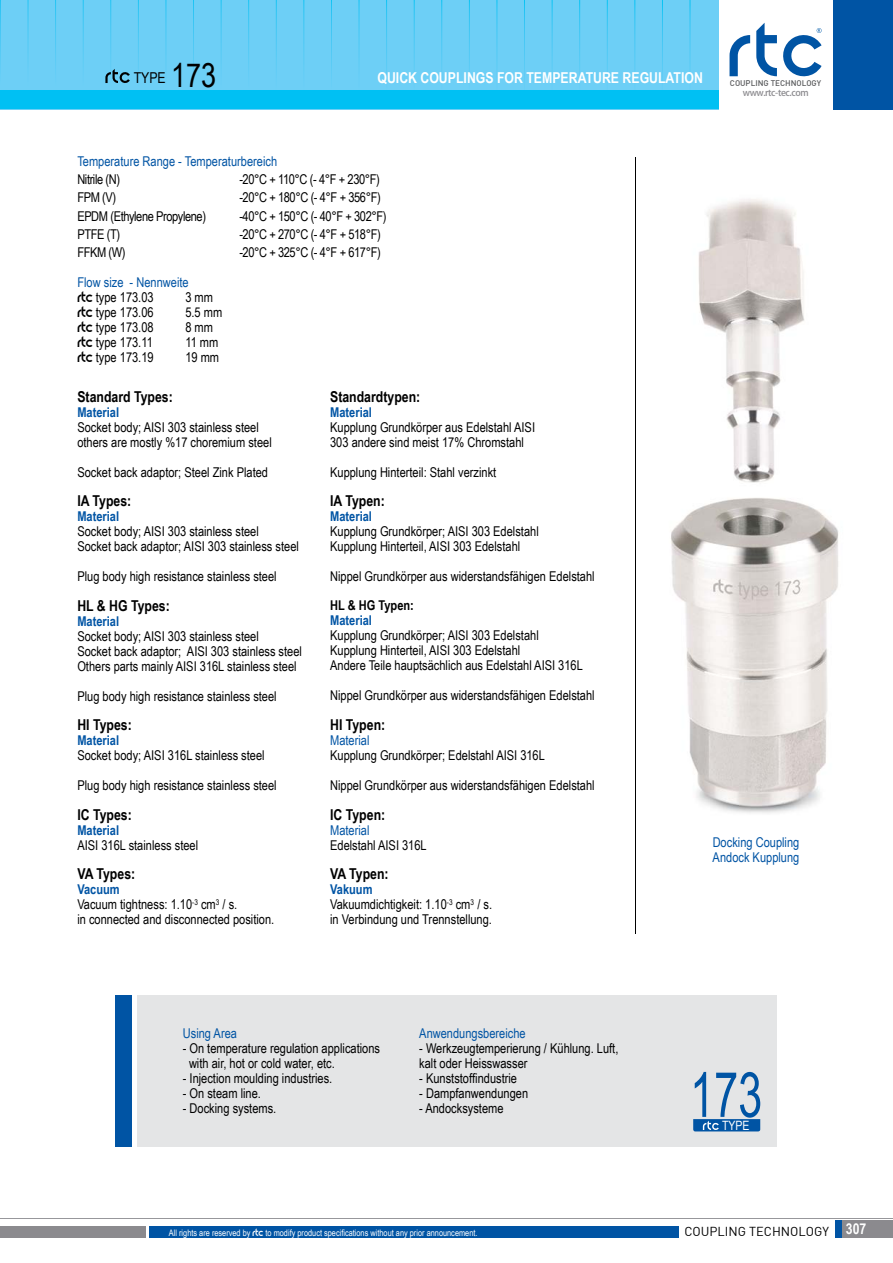
<style>
.page{position:relative;width:893px;height:1263px;background:#fff}
.page>*{position:absolute;margin:0;border:0;box-sizing:border-box;transform-origin:0 0}
.t1{font:62.55px "Arial Narrow Turk";color:#0054a4;scale:.84 1}
.t2{font:700 15px "Arial Narrow Turk";color:#000}
.t3{font:700 15px "Arial Narrow Turk";color:#fff}
.t4{font:15px "Arial Narrow Turk";color:#000}
.t5{font:13.5px/15px "Arial Narrow Turk";color:#000}
.t6{font:13.5px/15px "Arial Narrow Turk";color:#0054a4}
.t7{font:700 13.5px "Arial Narrow Turk";color:#0054a4}
.t8{font:13.5px "Arial Narrow Turk";letter-spacing:-.03em;color:#000}
.t9{font:700 13.5px "Arial Narrow Turk";color:#000}
.t10{font:12.9px "Arial Narrow Turk";color:#fff}
.t11{font:12.75px "DI Nbek";color:#000}
.t12{font:500 9.15px "Koz Go Pr 6 N";letter-spacing:-.04em;color:#8b8a8e}
.t13{font:9px "Arial Narrow Turk";color:#fff}
.t14{font:500 8.1px "DI Nbek";color:#58595b}
.s1{font-size:33px}
.s2{font-family:"Abode";font-size:15px;color:#000}
.s3{color:#000}
.s4{font-family:"Abode";font-size:15px}
.s5{font-weight:700;color:#0054a4}
.s6{font-family:"Abode";font-size:10.5px}
</style>
<div class="page">
<div style="left:0;top:1226px;width:146px;height:11px;background:#8b8a8e"></div>
<div style="left:149px;top:1226px;width:529px;height:11px;background:#0054a4"></div>
<hr style="left:0;top:1218px;width:893px;height:1px;background:#97979b">
<div style="left:833px;top:0;width:60px;height:109px;background:#0054a4"></div>
<svg style="left:729px;top:35px;width:21px;height:41px"></svg>
<svg style="left:756px;top:23px;width:66px;height:54px"></svg>
<img style="left:671px;top:199px;width:168px;height:614px">
<div style="left:843px;top:1220px;width:50px;height:17px;background:#8b8a8e"></div>
<div style="left:835px;top:1220px;width:7px;height:17px;background:#0054a4"></div>
<div style="left:0;top:0;width:718px;height:109px;background:#6dcff6"></div>
<svg style="left:0;top:0;width:690px;height:91px"></svg>
<div style="left:0;top:91px;width:718px;height:18px;background:#00c0f3"></div>
<svg style="left:105px;top:69px;width:25px;height:15px"></svg>
<div style="left:137px;top:995px;width:640px;height:151px;background:#e4e5e6"></div>
<div style="left:116px;top:995px;width:16px;height:151px;background:#0054a4"></div>
<svg style="left:693px;top:1119px;width:67px;height:12px"></svg>
<hr style="left:635px;top:157px;width:1px;height:776px;background:#000">
<p class="t4" style="left:134px;top:69px;width:84px">TYPE <span class="s1">173</span></p>
<p class="t3" style="left:377px;top:69px;width:327px">QUICK COUPLINGS FOR TEMPERATURE REGULATION</p>
<p class="t14" style="left:730px;top:78px;width:93px">COUPLING TECHNOLOGY</p>
<p class="t12" style="left:743px;top:88px;width:68px">www.rtc-tec.com</p>
<p class="t6" style="left:77px;top:153px;width:201px">Temperature Range - Temperaturbereich</p>
<p class="t8" style="left:77px;top:171px;width:44px">Nitrile (N)</p>
<p class="t5" style="left:239px;top:172px;width:142px">-20°C + 110°C (- 4°F + 230°F)</p>
<p class="t5" style="left:77px;top:190px;width:40px">FPM (V)</p>
<p class="t5" style="left:239px;top:190px;width:143px">-20°C + 180°C (- 4°F + 356°F)</p>
<p class="t8" style="left:77px;top:208px;width:130px">EPDM (Ethylene Propylene)</p>
<p class="t8" style="left:239px;top:208px;width:149px">-40°C + 150°C (- 40°F + 302°F)</p>
<p class="t5" style="left:77px;top:227px;width:44px">PTFE (T)</p>
<p class="t5" style="left:239px;top:227px;width:143px">-20°C + 270°C (- 4°F + 518°F)</p>
<p class="t5" style="left:77px;top:245px;width:50px">FFKM (W)</p>
<p class="t5" style="left:239px;top:245px;width:143px">-20°C + 325°C (- 4°F + 617°F)</p>
<p class="t6" style="left:77px;top:275px;width:113px">Flow size - Nennweite <span class="s2">rtc</span> <span class="s3">type 173.03</span></p>
<p class="t5" style="left:185px;top:290px;width:29px">3 mm</p>
<p class="t5" style="left:77px;top:305px;width:78px"><span class="s4">rtc</span> type 173.06</p>
<p class="t5" style="left:185px;top:305px;width:38px">5.5 mm</p>
<p class="t5" style="left:77px;top:320px;width:78px"><span class="s4">rtc</span> type 173.08</p>
<p class="t5" style="left:185px;top:320px;width:29px">8 mm</p>
<p class="t5" style="left:77px;top:335px;width:77px"><span class="s4">rtc</span> type 173.11</p>
<p class="t5" style="left:185px;top:335px;width:35px">11 mm</p>
<p class="t5" style="left:77px;top:350px;width:78px"><span class="s4">rtc</span> type 173.19</p>
<p class="t5" style="left:185px;top:350px;width:35px">19 mm</p>
<p class="t2" style="left:77px;top:388px;width:97px">Standard Types:</p>
<p class="t7" style="left:77px;top:404px;width:43px">Material</p>
<p class="t5" style="left:77px;top:420px;width:196px">Socket body; AISI 303 stainless steel others are mostly %17 choremium steel</p>
<p class="t5" style="left:77px;top:465px;width:192px">Socket back adaptor; Steel Zink Plated</p>
<p class="t2" style="left:77px;top:492px;width:56px">IA Types:</p>
<p class="t7" style="left:77px;top:509px;width:43px">Material</p>
<p class="t5" style="left:77px;top:524px;width:223px">Socket body; AISI 303 stainless steel<br>Socket back adaptor; AISI 303 stainless steel</p>
<p class="t5" style="left:77px;top:569px;width:201px">Plug body high resistance stainless steel</p>
<p class="t2" style="left:77px;top:597px;width:94px">HL &amp; HG Types:</p>
<p class="t7" style="left:77px;top:613px;width:43px">Material</p>
<p class="t5" style="left:77px;top:628px;width:226px">Socket body; AISI 303 stainless steel<br>Socket back adaptor; AISI 303 stainless steel<br>Others parts mainly AISI 316L stainless steel</p>
<p class="t5" style="left:77px;top:688px;width:201px">Plug body high resistance stainless steel</p>
<p class="t2" style="left:77px;top:716px;width:56px">HI Types:</p>
<p class="t7" style="left:77px;top:733px;width:43px">Material</p>
<p class="t5" style="left:77px;top:748px;width:189px">Socket body; AISI 316L stainless steel</p>
<p class="t5" style="left:77px;top:778px;width:201px">Plug body high resistance stainless steel</p>
<p class="t2" style="left:77px;top:806px;width:56px">IC Types:</p>
<p class="t7" style="left:77px;top:822px;width:43px">Material</p>
<p class="t5" style="left:77px;top:837px;width:122px">AISI 316L stainless steel</p>
<p class="t2" style="left:77px;top:865px;width:59px">VA Types:</p>
<p class="t5" style="left:77px;top:882px;width:198px"><span class="s5">Vacuum<br></span>Vacuum tightness: 1.10<sup>-3</sup> cm<sup>3</sup> / s.<br>in connected and disconnected position.</p>
<p class="t2" style="left:330px;top:388px;width:92px">Standardtypen:</p>
<p class="t7" style="left:330px;top:404px;width:43px">Material</p>
<p class="t5" style="left:330px;top:420px;width:206px">Kupplung Grundkörper aus Edelstahl AISI<br>303 andere sind meist 17% Chromstahl</p>
<p class="t5" style="left:330px;top:465px;width:168px">Kupplung Hinterteil: Stahl verzinkt</p>
<p class="t2" style="left:330px;top:492px;width:56px">IA Typen:</p>
<p class="t7" style="left:330px;top:509px;width:43px">Material</p>
<p class="t5" style="left:330px;top:524px;width:210px">Kupplung Grundkörper; AISI 303 Edelstahl<br>Kupplung Hinterteil, AISI 303 Edelstahl</p>
<p class="t5" style="left:330px;top:569px;width:266px">Nippel Grundkörper aus widerstandsfähigen Edelstahl</p>
<p class="t9" style="left:330px;top:597px;width:85px">HL &amp; HG Typen:</p>
<p class="t7" style="left:330px;top:612px;width:43px">Material</p>
<p class="t5" style="left:330px;top:627px;width:254px">Kupplung Grundkörper; AISI 303 Edelstahl<br>Kupplung Hinterteil, AISI 303 Edelstahl<br>Andere Teile hauptsächlich aus Edelstahl AISI 316L</p>
<p class="t5" style="left:330px;top:687px;width:266px">Nippel Grundkörper aus widerstandsfähigen Edelstahl</p>
<p class="t2" style="left:330px;top:716px;width:57px">HI Typen:</p>
<p class="t6" style="left:330px;top:733px;width:41px">Material</p>
<p class="t5" style="left:330px;top:748px;width:216px">Kupplung Grundkörper; Edelstahl AISI 316L</p>
<p class="t5" style="left:330px;top:778px;width:266px">Nippel Grundkörper aus widerstandsfähigen Edelstahl</p>
<p class="t2" style="left:330px;top:806px;width:57px">IC Typen:</p>
<p class="t6" style="left:330px;top:822px;width:41px">Material</p>
<p class="t5" style="left:330px;top:837px;width:98px">Edelstahl AISI 316L</p>
<p class="t2" style="left:330px;top:865px;width:60px">VA Typen:</p>
<p class="t5" style="left:330px;top:882px;width:164px"><span class="s5">Vakuum<br></span>Vakuumdichtigkeit: 1.10<sup>-3</sup> cm<sup>3</sup> / s. in Verbindung und Trennstellung.</p>
<p class="t6" style="left:713px;top:835px;width:88px">Docking Coupling<br>Andock Kupplung</p>
<p class="t6" style="left:183px;top:1026px;width:56px">Using Area</p>
<p class="t5" style="left:189px;top:1041px;width:193px;text-indent:-6px">- On temperature regulation applications with air, hot or cold water, etc.</p>
<p class="t5" style="left:183px;top:1071px;width:151px">- Injection moulding industries.</p>
<p class="t5" style="left:183px;top:1086px;width:80px">- On steam line.</p>
<p class="t5" style="left:183px;top:1101px;width:95px">- Docking systems.</p>
<p class="t6" style="left:419px;top:1026px;width:108px">Anwendungsbereiche</p>
<p class="t5" style="left:419px;top:1041px;width:201px">- Werkzeugtemperierung / Kühlung. Luft, kalt oder Heisswasser</p>
<p class="t5" style="left:419px;top:1071px;width:99px">- Kunststoffindustrie</p>
<p class="t5" style="left:419px;top:1086px;width:110px">- Dampfanwendungen</p>
<p class="t5" style="left:419px;top:1101px;width:86px">- Andocksysteme</p>
<h1 class="t1" style="left:690px;top:1059px;width:87px">173</h1>
<p class="t10" style="left:722px;top:1118px;width:29px">TYPE</p>
<p class="t13" style="left:169px;top:1227px;width:310px">All rights are reserved by <span class="s6">rtc</span> to modify product specifications without any prior announcement.</p>
<p class="t11" style="left:684px;top:1223px;width:146px">COUPLING TECHNOLOGY</p>
<p class="t3" style="left:846px;top:1220px;width:22px">307</p>
</div>
